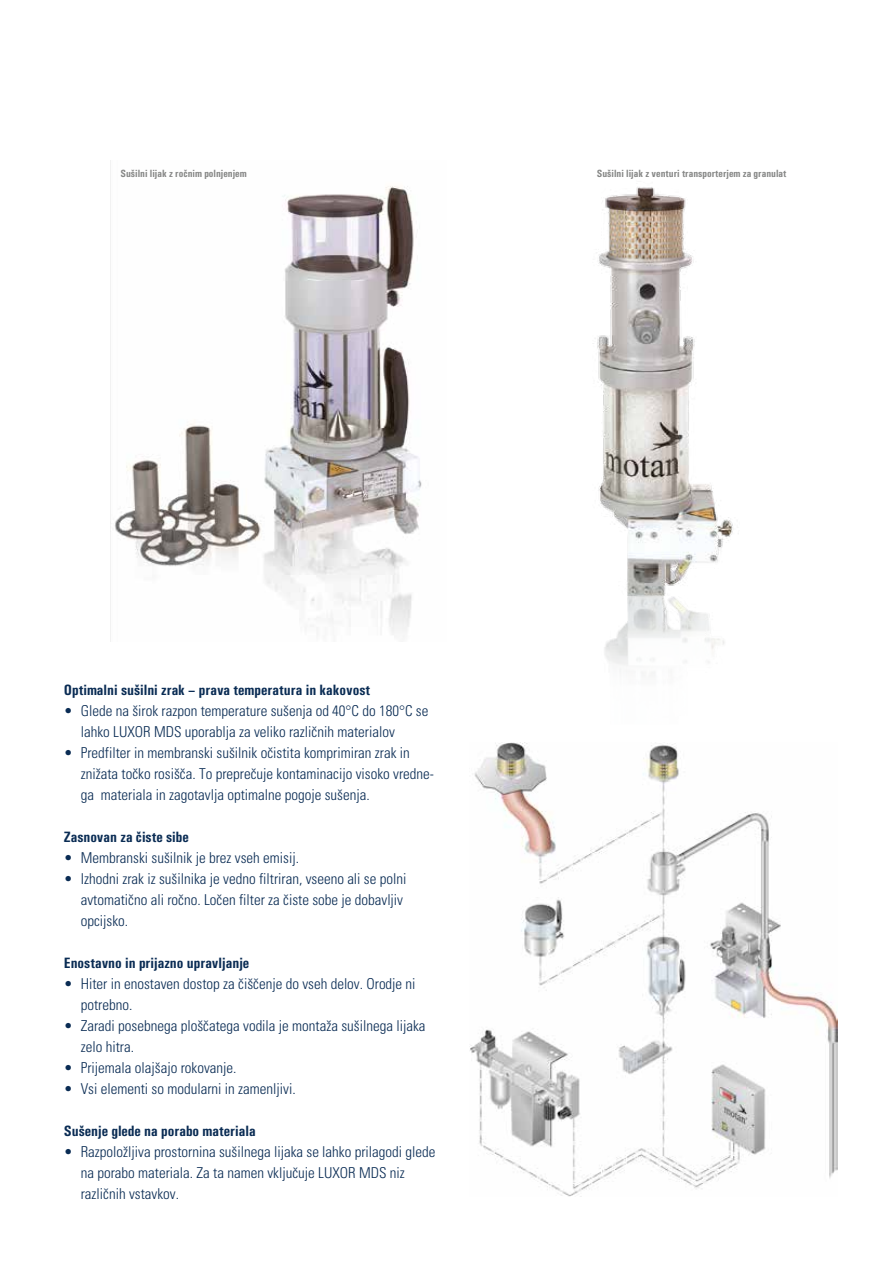
<style>
.page{position:relative;width:893px;height:1263px;background:#fff}
.page>*{position:absolute;margin:0;border:0;box-sizing:border-box;transform-origin:0 0}
.t1{font:300 condensed 15px/21px "Univers";color:#0a2c54}
.t2{font:700 15px "Univers Condensed";color:#0a2c54}
.t3{font:700 10.5px "Univers Condensed";color:#868786}
</style>
<div class="page">
<img style="left:110px;top:160px;width:312px;height:481px">
<img style="left:593px;top:187px;width:140px;height:487px">
<img style="left:470px;top:742px;width:368px;height:455px">
<p class="t3" style="left:120px;top:167px;width:128px">Sušilni lijak z ročnim polnjenjem</p>
<p class="t3" style="left:597px;top:167px;width:191px">Sušilni lijak z venturi transporterjem za granulat</p>
<p class="t2" style="left:64px;top:681px;width:308px">Optimalni sušilni zrak – prava temperatura in kakovost</p>
<p class="t1" style="left:81px;top:700px;width:349px;text-indent:-17px">• Glede na širok razpon temperature sušenja od 40°C do 180°C se lahko LUXOR MDS uporablja za veliko različnih materialov</p>
<p class="t1" style="left:81px;top:742px;width:355px;text-indent:-17px">• Predfilter in membranski sušilnik očistita komprimiran zrak in znižata točko rosišča. To preprečuje kontaminacijo visoko vredne&shy;ga materiala in zagotavlja optimalne pogoje sušenja.</p>
<p class="t2" style="left:64px;top:828px;width:126px">Zasnovan za čiste sibe</p>
<p class="t1" style="left:64px;top:847px;width:237px">• Membranski sušilnik je brez vseh emisij.</p>
<p class="t1" style="left:81px;top:868px;width:327px;text-indent:-17px">• Izhodni zrak iz sušilnika je vedno filtriran, vseeno ali se polni avtomatično ali ročno. Ločen filter za čiste sobe je dobavljiv opcijsko.</p>
<p class="t2" style="left:64px;top:954px;width:187px">Enostavno in prijazno upravljanje</p>
<p class="t1" style="left:81px;top:973px;width:336px;text-indent:-17px">• Hiter in enostaven dostop za čiščenje do vseh delov. Orodje ni potrebno.</p>
<p class="t1" style="left:81px;top:1015px;width:346px;text-indent:-17px">• Zaradi posebnega ploščatega vodila je montaža sušilnega lijaka zelo hitra.</p>
<p class="t1" style="left:64px;top:1057px;width:174px">• Prijemala olajšajo rokovanje.</p>
<p class="t1" style="left:64px;top:1078px;width:233px">• Vsi elementi so modularni in zamenljivi.</p>
<p class="t2" style="left:64px;top:1122px;width:193px">Sušenje glede na porabo materiala</p>
<p class="t1" style="left:81px;top:1141px;width:356px;text-indent:-17px">• Razpoložljiva prostornina sušilnega lijaka se lahko prilagodi glede na porabo materiala. Za ta namen vključuje LUXOR MDS niz različnih vstavkov.</p>
</div>
